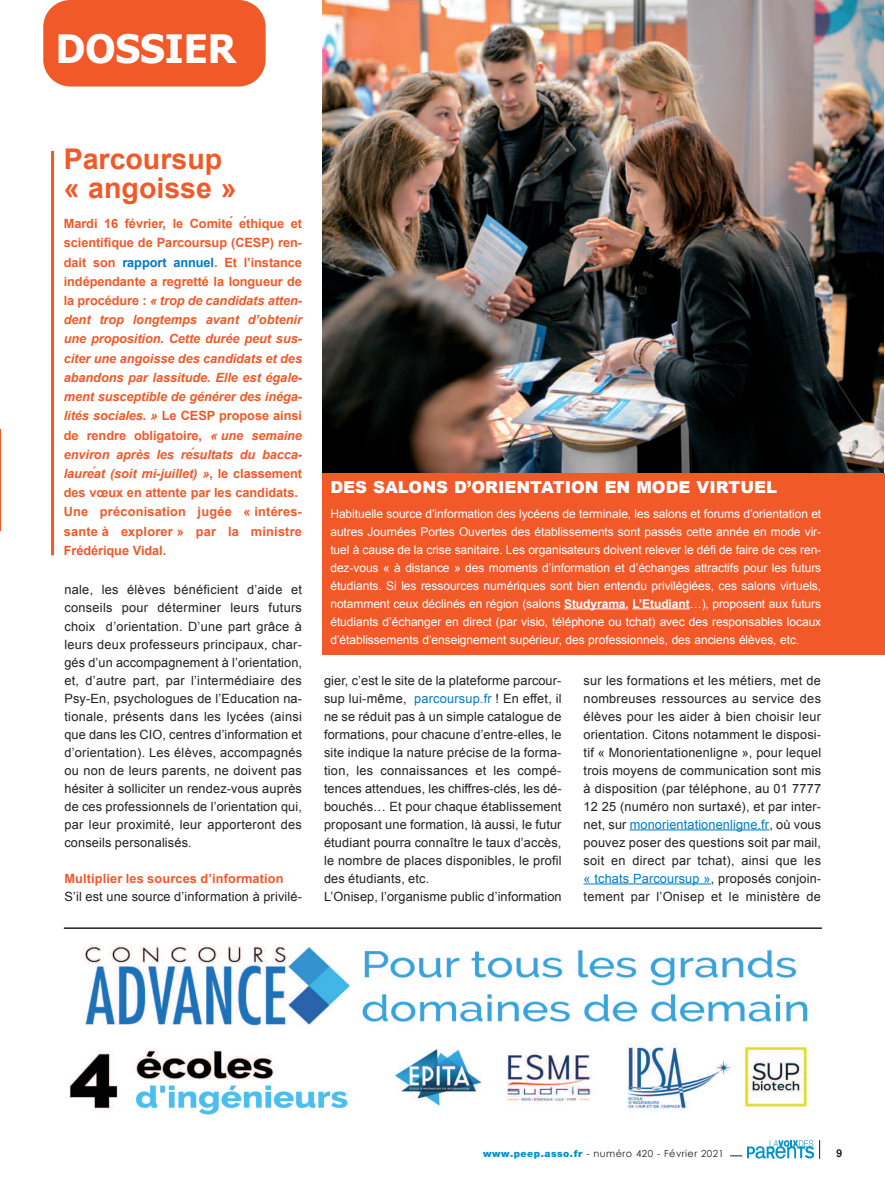
<style>
.page{position:relative;width:885px;height:1183px;background:#fff}
.page>*{position:absolute;margin:0;border:0;box-sizing:border-box;transform-origin:0 0}
.t1{font:700 39px "Tahoma";color:#fff}
.t2{font:700 28.5px/28.5px "Arial";color:#f15929}
.t3{font:900 16.5px "Arial";color:#fff}
.t4{font:12.75px/18px "Arial";letter-spacing:.01em;color:#231f20;text-align:justify}
.t5{font:700 12.75px/19.2px "Arial";letter-spacing:-.005em;color:#f15929}
.t6{font:12px/18px "Arial";letter-spacing:-.005em;color:#fff;text-align:justify}
.t7{font:11.25px "Mono Alphabet";color:#231f20}
.t8{font:9.75px "Century Gothic";letter-spacing:.045em;color:#231f20}
.s1{color:#007ac2}
.s2{font-style:italic}
.s3{font-weight:700}
.s4{font-family:"Helvetica Neue LT Pro";font-weight:900;color:#0092c8}
</style>
<div class="page">
<hr style="left:629px;top:829px;width:140px;height:1px;background:#007ac2">
<hr style="left:594px;top:883px;width:116px;height:1px;background:#007ac2">
<div style="left:43px;top:0;width:222px;height:86px;background:#f15929;border-radius:27px"></div>
<svg style="left:730px;top:1140px;width:90px;height:18px"></svg>
<img style="left:322px;top:0;width:561px;height:473px">
<hr style="left:0;top:429px;width:1px;height:101px;background:#f15929">
<div style="left:322px;top:473px;width:562px;height:182px;background:#f15929"></div>
<hr style="left:564px;top:608px;width:61px;height:1px;background:#fff">
<hr style="left:632px;top:608px;width:57px;height:1px;background:#fff">
<hr style="left:51px;top:151px;width:3px;height:404px;background:#f15929">
<img style="left:69px;top:945px;width:742px;height:170px">
<hr style="left:64px;top:927px;width:757px;height:1px;background:#231f20">
<h1 class="t1" style="left:56px;top:24px;width:182px">DOSSIER</h1>
<h2 class="t2" style="left:64px;top:145px;width:174px">Parcoursup « angoisse »</h2>
<p class="t5" style="left:64px;top:214px;width:240px">Mardi 16 février, le Comité éthique et scientifique de Parcoursup (CesP) ren&shy;dait son <span class="s1">rapport annuel</span>. et l’instance indépendante a regretté la longueur de la procédure : <span class="s2">« trop de candidats atten&shy;dent trop longtemps avant d’obtenir une proposition. Cette durée peut sus&shy;citer une angoisse des candidats et des abandons par lassitude. Elle est égale&shy;ment susceptible de générer des inéga&shy;lités sociales. »</span> Le CesP propose ainsi de rendre obligatoire, <span class="s2">« une semaine environ après les résultats du bacca&shy;lauréat (soit mi-juillet) »</span>, le classement des vœux en attente par les candidats.<br>Une préconisation jugée « intéres&shy;sante à explorer » par la ministre Frédérique Vidal.</p>
<p class="t4" style="left:64px;top:581px;width:239px">nale, les élèves bénéficient d’aide et conseils pour déterminer leurs futurs choix d’orientation. D’une part grâce à leurs deux professeurs principaux, char&shy;gés d’un accompagnement à l’orientation, et, d’autre part, par l’intermédiaire des Psy-En, psychologues de l’Education na&shy;tionale, présents dans les lycées (ainsi que dans les CIO, centres d’information et d’orientation). Les élèves, accompagnés ou non de leurs parents, ne doivent pas hésiter à solliciter un rendez-vous auprès de ces professionnels de l’orientation qui, par leur proximité, leur apporteront des conseils personalisés.</p>
<p class="t5" style="left:64px;top:868px;width:221px">Multiplier les sources d’information</p>
<p class="t4" style="left:64px;top:887px;width:239px">S’il est une source d’information à privilé-</p>
<p class="t3" style="left:330px;top:475px;width:448px">DES SALONS D’ORIENTATION EN MODE VIRTUEL</p>
<p class="t6" style="left:330px;top:504px;width:492px">Habituelle source d’information des lycéens de terminale, les salons et forums d’orientation et autres Journées Portes Ouvertes des établissements sont passés cette année en mode vir&shy;tuel à cause de la crise sanitaire. Les organisateurs doivent relever le défi de faire de ces ren&shy;dez-vous « à distance » des moments d’information et d’échanges attractifs pour les futurs étudiants. Si les ressources numériques sont bien entendu privilégiées, ces salons virtuels, notamment ceux déclinés en région (salons <span class="s3">studyrama, L’etudiant</span>…), proposent aux futurs étudiants d’échanger en direct (par visio, téléphone ou tchat) avec des responsables locaux d’établissements d’enseignement supérieur, des professionnels, des anciens élèves, etc.</p>
<p class="t4" style="left:324px;top:671px;width:239px;text-align:left">gier, c’est le site de la plateforme parcour&shy;sup lui-même, <span class="s1">parcoursup.fr</span> ! En effet, il ne se réduit pas à un simple catalogue de formations, pour chacune d’entre-elles, le site indique la nature précise de la forma&shy;tion, les connaissances et les compé&shy;tences attendues, les chiffres-clés, les dé&shy;bouchés… Et pour chaque établissement proposant une formation, là aussi, le futur étudiant pourra connaître le taux d’accès, le nombre de places disponibles, le profil des étudiants, etc.<br>L’Onisep, l’organisme public d’information</p>
<p class="t4" style="left:583px;top:671px;width:239px">sur les formations et les métiers, met de nombreuses ressources au service des élèves pour les aider à bien choisir leur orientation. Citons notamment le disposi&shy;tif « Monorientationenligne », pour lequel trois moyens de communication sont mis à disposition (par téléphone, au 01 7777<br>12 25 (numéro non surtaxé), et par inter&shy;net, sur <span class="s1">monorientationenligne.fr</span>, où vous pouvez poser des questions soit par mail, soit en direct par tchat), ainsi que les <span class="s1">« tchats Parcoursup »</span>, proposés conjoin&shy;tement par l’Onisep et le ministère de</p>
<p class="t8" style="left:483px;top:1146px;width:242px"><span class="s4">www.peep.asso.fr</span> - numéro 420 - Février 2021</p>
<p class="t7" style="left:836px;top:1146px;width:8px">9</p>
</div>
